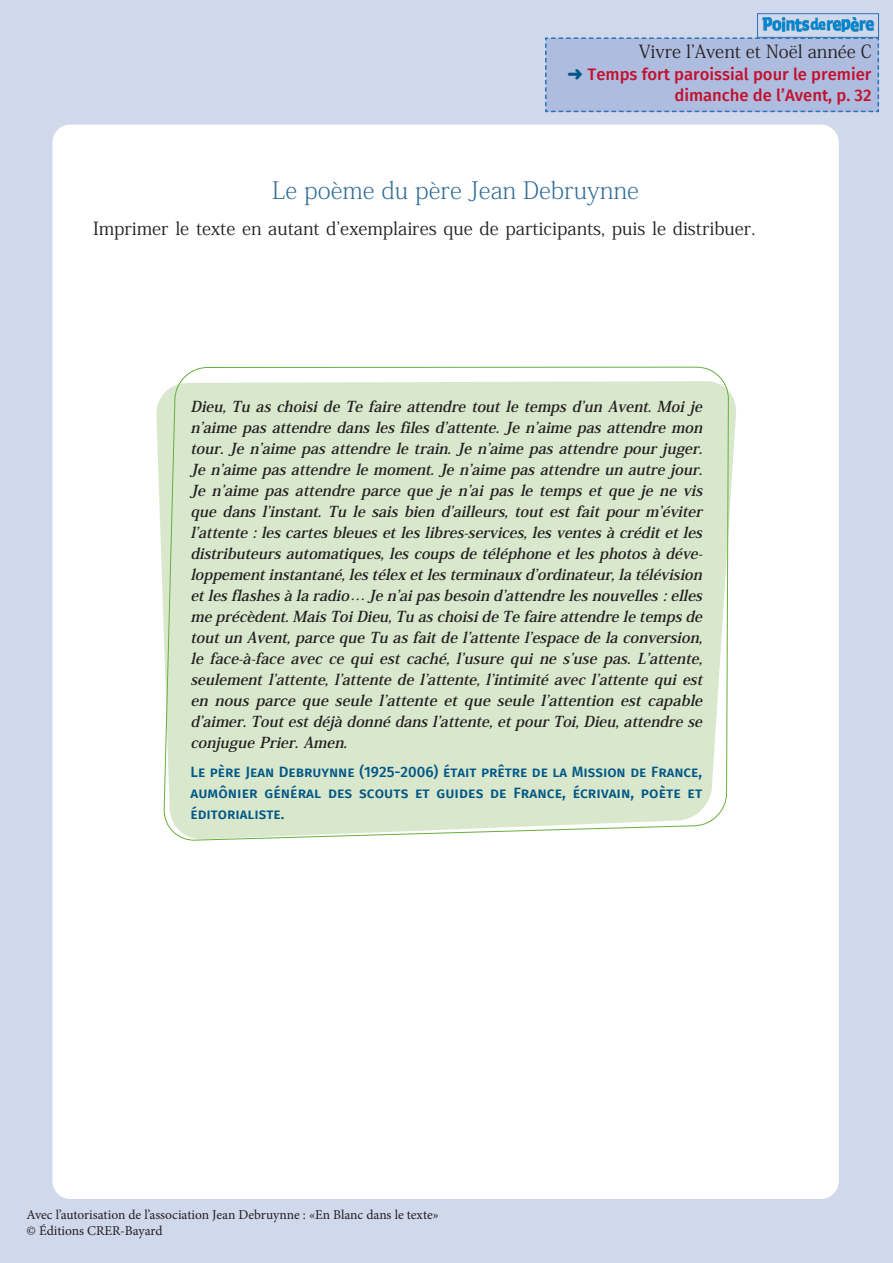
<style>
.page{position:relative;width:893px;height:1263px;background:#d0d8ec}
.page>*{position:absolute;margin:0;border:0;box-sizing:border-box;transform-origin:0 0}
.Titre_4{font:200 24px "Koz Min Pr 6 N";color:#2f6c96}
.Texte_courant{font:18px "Koz Min Pr 6 N";color:#231f20}
.t1{font:500 16.65px/21.1px "Fira Sans";color:#c3102e;text-align:right}
.Texte_Témoignage{font:italic 700 15px/21px "Koz Min Pr 6 N";color:#231f20;text-align:justify}
.Signature_du_Témo{font:500 15px/21px "Fira Sans";color:#015786;text-align:justify}
.t2{font:13.5px "Minion Pro";color:#231f20}
.s1{color:#015786}
</style>
<div class="page">
<div style="left:757px;top:13px;width:122px;height:25px;border:1px solid #2c72b8"></div>
<div style="left:545px;top:37px;width:335px;height:76px;background:#aebddf"></div>
<img style="left:759px;top:13px;width:118px;height:33px">
<div style="left:52px;top:125px;width:787px;height:1074px;background:#fff;border-radius:18px"></div>
<svg style="left:156px;top:392px;width:580px;height:422px"></svg>
<svg style="left:164px;top:366px;width:565px;height:475px;background:#dae9cf"></svg>
<p class="Texte_courant" style="left:639px;top:41px;width:235px">Vivre l’Avent et Noël année C</p>
<p class="t1" style="left:567px;top:62px;width:305px"><span class="s1">➜</span> Temps fort paroissial pour le premier dimanche de l’Avent, p. 32</p>
<p class="Titre_4" style="left:272px;top:176px;width:368px">Le poème du père Jean Debruynne</p>
<p class="Texte_courant" style="left:93px;top:219px;width:664px">Imprimer le texte en autant d’exemplaires que de participants, puis le distribuer.</p>
<p class="Texte_Témoignage" style="left:190px;top:396px;width:519px">Dieu,TuaschoisideTefaireattendretoutletempsd’unAvent.Moij e n’aimepasattendredanslesfilesd’attente.Jen’aimepasattendremon tour.Jen’aimepasattendreletrain.Jen’aimepasattendrepourjuger.<br>Jen’aimepasattendrelemoment.Jen’aimepasattendreunautrejour.<br>Je n’aime pas attendre parce que je n’ai pas le temps et que je ne vis que dans l’instant. Tu le sais bien d’ailleurs, tout est fait pour m’éviter l’attente :lescartesbleuesetleslibres-services,lesventesàcréditetles distributeursautomatiques,lescoupsdetéléphoneetlesphotosàdéve&shy;loppementinstantané,lestélexetlesterminauxd’ordinateur,latélévision etlesflashesàlaradio… Jen’aipasbesoind’attendrelesnouvelles :elles meprécèdent.MaisToiDieu,TuaschoisideTefaireattendreletempsde toutunAvent,parcequeTuasfaitdel’attentel’espacedelaconversion, le face-à-face avec ce qui est caché, l’usure qui ne s’use pas. L’attente, seulementl’attente,l’attentedel’attente,l’intimitéavecl’attentequiest en nous parce que seule l’attente et que seule l’attention est capable d’aimer.Toutestdéjàdonnédansl’attente,etpourToi,Dieu,attendrese conjuguePrier.Amen.</p>
<p class="Signature_du_Témo" style="left:190px;top:761px;width:513px">Le père Jean Debruynne (1925-2006) était prêtre de la Mission de France, aumônier général des scouts et guides de France, écrivain, poète et éditorialiste.</p>
<p class="t2" style="left:27px;top:1205px;width:414px">Avec l’autorisation de l’association Jean Debruynne : «En Blanc dans le texte»</p>
<p class="t2" style="left:27px;top:1221px;width:138px">© Éditions CRER-Bayard</p>
</div>
